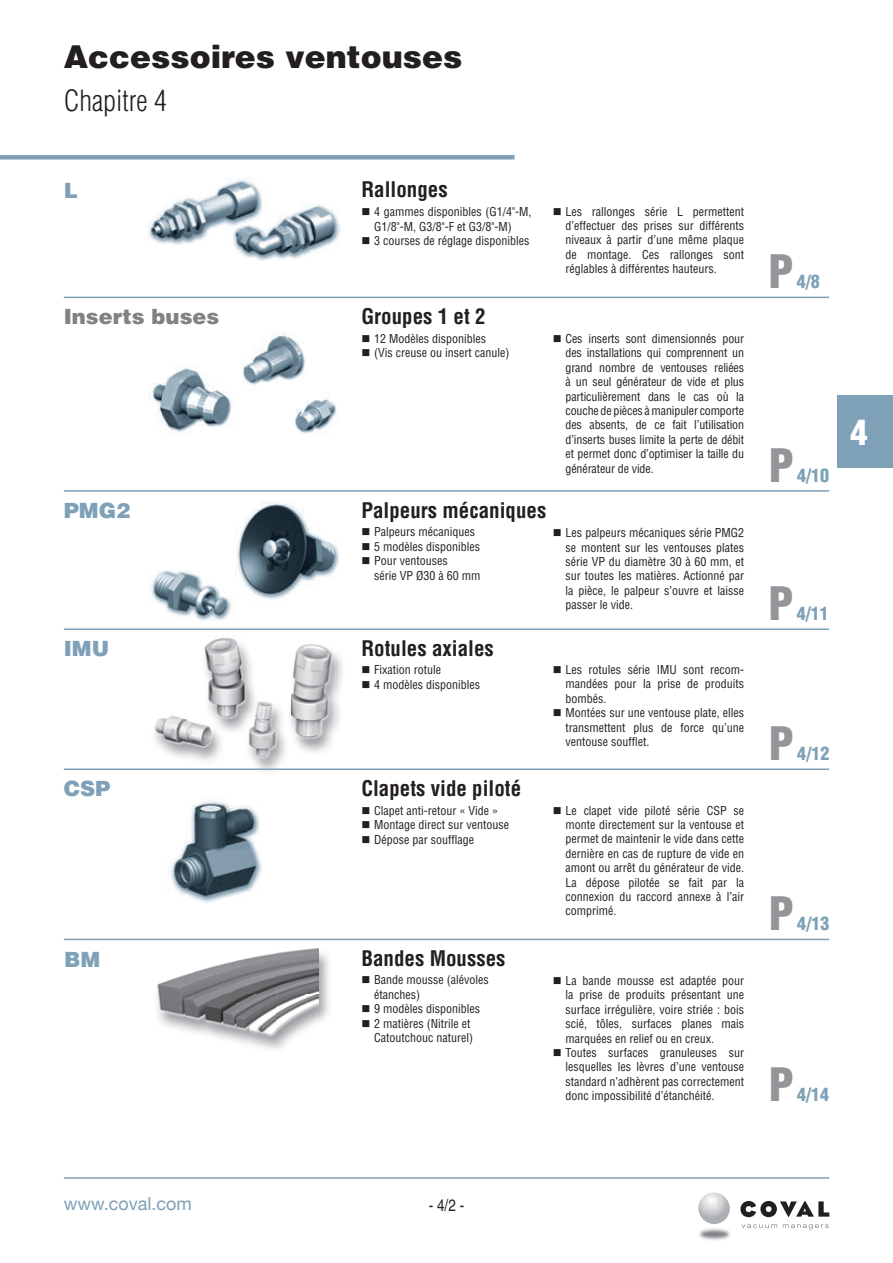
<style>
.page{position:relative;width:893px;height:1263px;background:#fff}
.page>*{position:absolute;margin:0;border:0;box-sizing:border-box;transform-origin:0 0}
.t1{font:900 condensed 45px "Helvetica";color:#939598}
.t2{font:900 condensed 34.5px "Helvetica";color:#fff}
.t3{font:900 31.5px "Helvetica";color:#231f20}
.t4{font:300 condensed 28.5px "Helvetica";color:#231f20}
.t5{font:700 condensed 21px "Helvetica";color:#231f20}
.t6{font:900 21px "Helvetica";color:#7ea1b7}
.t7{font:900 21px "Helvetica";color:#808285}
.t8{font:900 condensed 18px "Helvetica";color:#7ea1b7}
.t9{font:18px "Helvetica Neue";color:#7ea1b7}
.t10{font:condensed 16.5px "Helvetica";color:#231f20}
.t11{font:condensed 12px/14.4px "Helvetica";color:#231f20;text-align:justify}
</style>
<div class="page">
<div style="left:838px;top:395px;width:55px;height:73px;background:#7ea1b7"></div>
<div style="left:0;top:155px;width:514px;height:5px;background:#7ea1b7"></div>
<hr style="left:64px;top:1177px;width:765px;height:2px;background:#7ea1b7">
<img style="left:699px;top:1228px;width:31px;height:12px">
<svg style="left:741px;top:1224px;width:36px;height:4px"></svg>
<svg style="left:783px;top:1224px;width:45px;height:5px"></svg>
<svg style="left:740px;top:1201px;width:89px;height:16px"></svg>
<svg style="left:720px;top:1208px;width:9px;height:11px"></svg>
<img style="left:698px;top:1193px;width:22px;height:31px">
<img style="left:203px;top:638px;width:134px;height:117px">
<img style="left:152px;top:679px;width:138px;height:82px">
<img style="left:237px;top:948px;width:92px;height:101px">
<img style="left:156px;top:972px;width:162px;height:69px">
<img style="left:194px;top:948px;width:124px;height:46px">
<img style="left:149px;top:501px;width:190px;height:120px">
<img style="left:170px;top:798px;width:92px;height:105px">
<hr style="left:64px;top:490px;width:765px;height:2px;background:#7ea1b7">
<hr style="left:64px;top:628px;width:765px;height:2px;background:#7ea1b7">
<hr style="left:64px;top:768px;width:765px;height:2px;background:#7ea1b7">
<hr style="left:64px;top:939px;width:765px;height:1px;background:#7ea1b7">
<hr style="left:64px;top:297px;width:765px;height:1px;background:#7ea1b7">
<img style="left:147px;top:178px;width:193px;height:83px">
<img style="left:149px;top:332px;width:188px;height:103px">
<h3 class="t3" style="left:64px;top:36px;width:400px">Accessoires ventouses</h3>
<h3 class="t4" style="left:64px;top:83px;width:104px">Chapitre 4</h3>
<h3 class="t6" style="left:64px;top:176px;width:16px">L</h3>
<h3 class="t5" style="left:361px;top:177px;width:88px">Rallonges</h3>
<p class="t11" style="left:361px;top:205px;width:172px;text-align:center">■ 4 gammes disponibles (G1/4"-M,<br>G1/8"-M, G3/8"-F et G3/8"-M)</p>
<p class="t11" style="left:361px;top:233px;width:170px">■ 3 courses de réglage disponibles</p>
<p class="t11" style="left:566px;top:204px;width:180px;text-indent:-13px">■ Les rallonges série L permettent d’effectuer des prises sur différents niveaux à partir d’une même plaque de montage. Ces rallonges sont réglables à différentes hauteurs.</p>
<h3 class="t7" style="left:64px;top:303px;width:157px">Inserts buses</h3>
<h3 class="t5" style="left:361px;top:303px;width:126px">Groupes 1 et 2</h3>
<p class="t11" style="left:361px;top:331px;width:126px">■ 12 Modèles disponibles</p>
<p class="t11" style="left:361px;top:346px;width:150px">■ (Vis creuse ou insert canule)</p>
<p class="t11" style="left:566px;top:331px;width:180px;text-indent:-13px">■ Ces inserts sont dimensionnés pour des installations qui comprennent un grand nombre de ventouses reliées à un seul générateur de vide et plus particulièrement dans le cas où la couche de pièces à manipuler comporte des absents, de ce fait l’utilisation d’inserts buses limite la perte de débit et permet donc d’optimiser la taille du générateur de vide.</p>
<h3 class="t6" style="left:64px;top:496px;width:68px">PMG2</h3>
<h3 class="t5" style="left:361px;top:497px;width:186px">Palpeurs mécaniques</h3>
<p class="t11" style="left:361px;top:525px;width:115px">■ Palpeurs mécaniques</p>
<p class="t11" style="left:361px;top:539px;width:120px">■ 5 modèles disponibles</p>
<p class="t11" style="left:374px;top:554px;width:108px;text-indent:-13px">■ Pour ventouses<br>série VP Ø30 à 60 mm</p>
<p class="t11" style="left:566px;top:525px;width:180px;text-indent:-13px">■ Les palpeurs mécaniques série PMG2 se montent sur les ventouses plates série VP du diamètre 30 à 60 mm, et sur toutes les matières. Actionné par la pièce, le palpeur s’ouvre et laisse passer le vide.</p>
<h3 class="t6" style="left:64px;top:635px;width:47px">IMU</h3>
<h3 class="t5" style="left:361px;top:635px;width:134px">Rotules axiales</h3>
<p class="t11" style="left:361px;top:662px;width:81px">■ Fixation rotule</p>
<p class="t11" style="left:361px;top:677px;width:120px">■ 4 modèles disponibles</p>
<p class="t11" style="left:566px;top:662px;width:180px;text-indent:-13px">■ Les rotules série IMU sont recom&shy;mandées pour la prise de produits bombés.</p>
<p class="t11" style="left:566px;top:705px;width:180px;text-indent:-13px">■ Montées sur une ventouse plate, elles transmettent plus de force qu’une ventouse soufflet.</p>
<h3 class="t6" style="left:64px;top:775px;width:48px">CSP</h3>
<h3 class="t5" style="left:361px;top:775px;width:161px">Clapets vide piloté</h3>
<p class="t11" style="left:361px;top:803px;width:138px">■ Clapet anti-retour « Vide »</p>
<p class="t11" style="left:361px;top:817px;width:149px">■ Montage direct sur ventouse</p>
<p class="t11" style="left:361px;top:832px;width:114px">■ Dépose par soufflage</p>
<p class="t11" style="left:566px;top:803px;width:180px;text-indent:-13px">■ Le clapet vide piloté série CSP se monte directement sur la ventouse et permet de maintenir le vide dans cette dernière en cas de rupture de vide en amont ou arrêt du générateur de vide.<br>La dépose pilotée se fait par la connexion du raccord annexe à l’air comprimé.</p>
<h3 class="t6" style="left:64px;top:945px;width:38px">BM</h3>
<h3 class="t5" style="left:361px;top:945px;width:146px">Bandes Mousses</h3>
<p class="t11" style="left:374px;top:973px;width:116px;text-indent:-13px">■ Bande mousse (alévoles étanches)</p>
<p class="t11" style="left:361px;top:1002px;width:120px">■ 9 modèles disponibles</p>
<p class="t11" style="left:361px;top:1016px;width:113px;text-align:right">■ 2 matières (Nitrile et<br>Catoutchouc naturel)</p>
<p class="t11" style="left:566px;top:973px;width:180px;text-indent:-13px">■ La bande mousse est adaptée pour la prise de produits présentant une surface irrégulière, voire striée : bois scié, tôles, surfaces planes mais marquées en relief ou en creux.</p>
<p class="t11" style="left:566px;top:1045px;width:180px;text-indent:-13px">■ Toutes surfaces granuleuses sur lesquelles les lèvres d’une ventouse standard n’adhèrent pas correctement donc impossibilité d’étanchéité.</p>
<h1 class="t1" style="left:768px;top:243px;width:27px">P</h1>
<h3 class="t8" style="left:797px;top:270px;width:25px">4/8</h3>
<h1 class="t1" style="left:769px;top:437px;width:27px">P</h1>
<h3 class="t8" style="left:797px;top:464px;width:34px">4/10</h3>
<h2 class="t2" style="left:850px;top:411px;width:19px">4</h2>
<h1 class="t1" style="left:768px;top:575px;width:27px">P</h1>
<h3 class="t8" style="left:797px;top:602px;width:34px">4/11</h3>
<h1 class="t1" style="left:769px;top:715px;width:27px">P</h1>
<h3 class="t8" style="left:797px;top:742px;width:34px">4/12</h3>
<h1 class="t1" style="left:769px;top:885px;width:27px">P</h1>
<h3 class="t8" style="left:797px;top:912px;width:34px">4/13</h3>
<h1 class="t1" style="left:769px;top:1055px;width:27px">P</h1>
<h3 class="t8" style="left:797px;top:1082px;width:34px">4/14</h3>
<h3 class="t9" style="left:64px;top:1190px;width:129px">www.coval.com</h3>
<h3 class="t10" style="left:429px;top:1196px;width:37px">- 4/2 -</h3>
</div>
